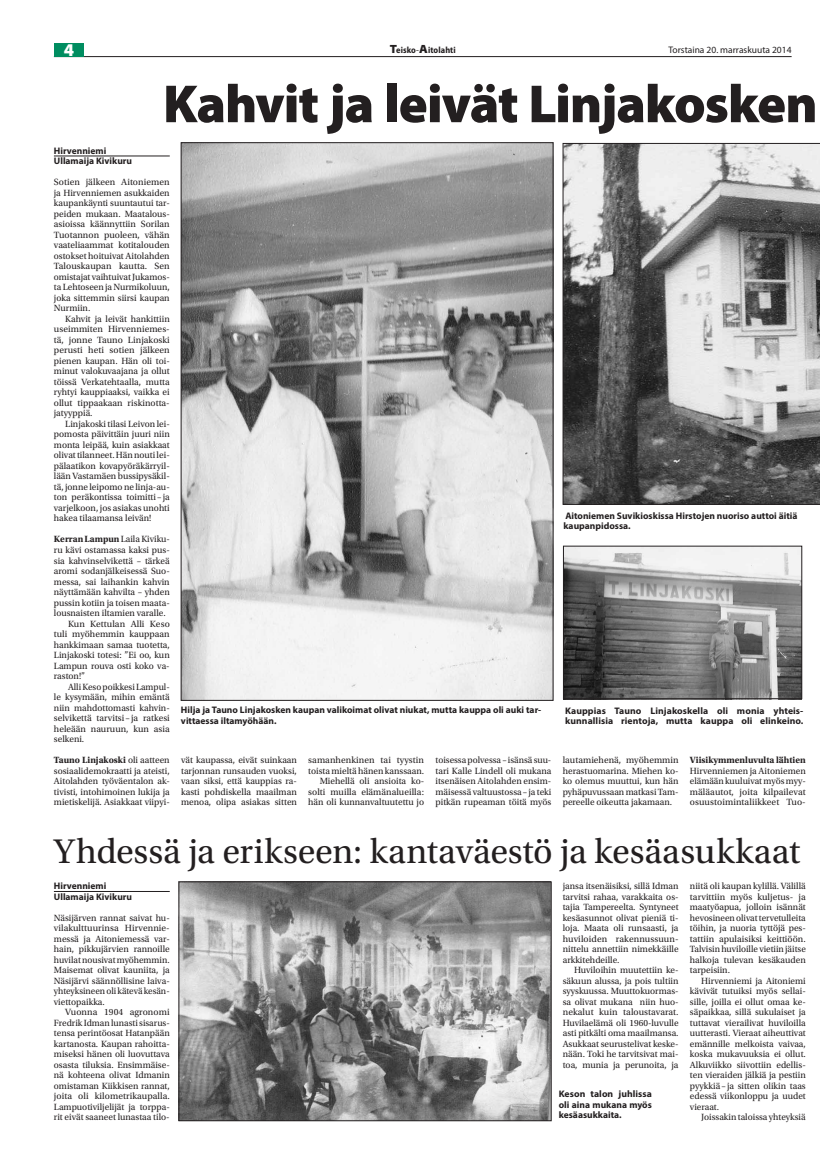
<style>
.page{position:relative;width:820px;height:1163px;background:#fff}
.page>*{position:absolute;margin:0;border:0;box-sizing:border-box;transform-origin:0 0}
.t1{font:900 54px "Myriad Pro";letter-spacing:-.02em;color:#231f20}
.t2{font:36px "Utopia Std";letter-spacing:-.005em;color:#231f20}
.t3{font:900 18px "Myriad Pro";color:#fff}
.t4{font:9.5px/10.5px "Utopia Std";color:#231f20;text-align:justify}
.t5{font:700 9.5px/10.5px "Myriad Pro";color:#231f20}
.t6{font:700 9.5px "Utopia Std";color:#231f20}
.t7{font:9.5px "Myriad Pro";color:#231f20}
.t8{font:9.5px "Utopia Std";color:#231f20;scale:.96 1}
.t9{font:700 semi-condensed 9.1px "Myriad Pro";letter-spacing:.01em;color:#231f20}
.s1{font-weight:900;font-stretch:semi-expanded;font-size:12px}
.s2{font-weight:400;font-stretch:normal;font-size:9.5px}
.s3{font-weight:400}
.s4{font-weight:700}
</style>
<div class="page">
<hr style="left:54px;top:56px;width:737px;height:1px;background:#231f20">
<div style="left:54px;top:43px;width:30px;height:13px;background:#008d60"></div>
<hr style="left:54px;top:156px;width:116px;height:1px;background:#231f20">
<img style="left:183px;top:144px;width:368px;height:554px">
<svg style="left:562px;top:143px;width:257px;height:361px;background:#898989"></svg>
<hr style="left:54px;top:891px;width:116px;height:1px;background:#231f20">
<img style="left:181px;top:883px;width:368px;height:235px">
<div style="left:179px;top:881px;width:372px;height:239px;border:1px solid #231f20"></div>
<img style="left:563px;top:548px;width:238px;height:151px">
<div style="left:563px;top:546px;width:238px;height:152px;border:1px solid #231f20"></div>
<h3 class="t3" style="left:64px;top:40px;width:12px">4</h3>
<p class="t9" style="left:389px;top:45px;width:68px"><span class="s1">T</span>eisko<span class="s2">-</span><span class="s1">A</span>itolahti</p>
<p class="t7" style="left:668px;top:44px;width:124px">Torstaina 20. marraskuuta 2014</p>
<h1 class="t1" style="left:163px;top:73px;width:656px">Kahvit ja leivät Linjakosken</h1>
<p class="t5" style="left:54px;top:145px;width:80px">Hirvenniemi<br>Ullamaija Kivikuru</p>
<p class="t4" style="left:54px;top:177px;width:117px">Sotien jälkeen Aitoniemen ja Hirvenniemen asukkaiden kaupankäynti suuntautui tar&shy;peiden mukaan. Maatalous&shy;asioissa käännyttiin Sorilan Tuotannon puoleen, vähän vaateliaammat kotitalouden ostokset hoituivat Aitolahden Talouskaupan kautta. Sen omistajat vaihtuivat Jukamos&shy;ta Lehtoseen ja Nurmikoluun, joka sittemmin siirsi kaupan Nurmiin.</p>
<p class="t4" style="left:54px;top:313px;width:117px;text-indent:11px">Kahvit ja leivät hankittiin useimmiten Hirvenniemes&shy;tä, jonne Tauno Linjakoski perusti heti sotien jälkeen pienen kaupan. Hän oli toi&shy;minut valokuvaajana ja ollut töissä Verkatehtaalla, mutta ryhtyi kauppiaaksi, vaikka ei ollut tippaakaan riskinotta&shy;jatyyppiä.</p>
<p class="t4" style="left:54px;top:418px;width:117px;text-indent:11px">Linjakoski tilasi Leivon lei&shy;pomosta päivittäin juuri niin monta leipää, kuin asiakkaat olivat tilanneet. Hän nouti lei&shy;pälaatikon kovapyöräkärryil&shy;lään Vastamäen bussipysäkil&shy;tä, jonne leipomo ne linja-au&shy;ton peräkontissa toimitti – ja varjelkoon, jos asiakas unohti hakea tilaamansa leivän!</p>
<p class="t6" style="left:54px;top:534px;width:117px">Kerran Lampun <span class="s3">Laila Kiviku-</span></p>
<p class="t4" style="left:54px;top:544px;width:117px">ru kävi ostamassa kaksi pus-</p>
<p class="t4" style="left:54px;top:555px;width:117px">sia kahvinselvikettä – tärkeä</p>
<p class="t4" style="left:54px;top:565px;width:117px">aromi sodanjälkeisessä Suo-</p>
<p class="t4" style="left:54px;top:576px;width:117px">messa, sai laihankin kahvin</p>
<p class="t4" style="left:54px;top:586px;width:117px">näyttämään kahvilta – yhden</p>
<p class="t4" style="left:54px;top:597px;width:117px">pussin kotiin ja toisen maata-</p>
<p class="t4" style="left:54px;top:607px;width:113px">lousnaisten iltamien varalle.</p>
<p class="t4" style="left:68px;top:618px;width:103px">Kun Kettulan Alli Keso</p>
<p class="t4" style="left:54px;top:628px;width:117px">tuli myöhemmin kauppaan</p>
<p class="t4" style="left:54px;top:639px;width:117px">hankkimaan samaa tuotetta,</p>
<p class="t4" style="left:54px;top:649px;width:117px">Linjakoski totesi: ”Ei oo, kun</p>
<p class="t4" style="left:54px;top:660px;width:117px">Lampun rouva osti koko va-</p>
<p class="t4" style="left:54px;top:670px;width:33px">raston!”</p>
<p class="t8" style="left:68px;top:681px;width:107px">Alli Keso poikkesi Lampul-</p>
<p class="t4" style="left:54px;top:691px;width:117px">le kysymään, mihin emäntä</p>
<p class="t4" style="left:54px;top:702px;width:117px">niin mahdottomasti kahvin-</p>
<p class="t4" style="left:54px;top:712px;width:117px">selvikettä tarvitsi – ja ratkesi</p>
<p class="t4" style="left:54px;top:723px;width:117px">heleään nauruun, kun asia</p>
<p class="t4" style="left:54px;top:733px;width:32px">selkeni.</p>
<p class="t4" style="left:54px;top:754px;width:117px"><span class="s4">Tauno Linjakoski</span> oli aatteen sosiaalidemokraatti ja ateisti, Aitolahden työväentalon ak&shy;tivisti, intohimoinen lukija ja mietiskelijä. Asiakkaat viipyi-</p>
<p class="t4" style="left:181px;top:754px;width:117px">vät kaupassa, eivät suinkaan tarjonnan runsauden vuoksi, vaan siksi, että kauppias ra&shy;kasti pohdiskella maailman menoa, olipa asiakas sitten</p>
<p class="t4" style="left:308px;top:754px;width:117px;text-align:right">samanhenkinen tai tyystin toista mieltä hänen kanssaan.<br>Miehellä oli ansioita ko&shy;solti muilla elämänalueilla: hän oli kunnanvaltuutettu jo</p>
<p class="t4" style="left:435px;top:754px;width:117px">toisessa polvessa– isänsä suu&shy;tari Kalle Lindell oli mukana itsenäisen Aitolahden ensim&shy;mäisessä valtuustossa– ja teki pitkän rupeaman töitä myös</p>
<p class="t4" style="left:562px;top:754px;width:117px">lautamiehenä, myöhemmin herastuomarina. Miehen ko&shy;ko olemus muuttui, kun hän pyhäpuvussaan matkasi Tam&shy;pereelle oikeutta jakamaan.</p>
<p class="t6" style="left:689px;top:754px;width:117px">Viisikymmenluvulta lähtien</p>
<p class="t5" style="left:563px;top:510px;width:235px">Aitoniemen Suvikioskissa Hirstojen nuoriso auttoi äitiä kaupanpidossa.</p>
<p class="t5" style="left:181px;top:704px;width:362px">Hilja ja Tauno Linjakosken kaupan valikoimat olivat niukat, mutta kauppa oli auki tar&shy;vittaessa iltamyöhään.</p>
<p class="t5" style="left:565px;top:705px;width:240px">Kauppias Tauno Linjakoskella oli monia yhteis&shy;kunnallisia rientoja, mutta kauppa oli elinkeino.</p>
<p class="t4" style="left:689px;top:765px;width:117px">Hirvenniemen ja Aitoniemen elämään kuuluivat myös myy&shy;mäläautot, joita kilpailevat osuustoimintaliikkeet Tuo-</p>
<h2 class="t2" style="left:54px;top:831px;width:747px">Yhdessä ja erikseen: kantaväestö ja kesäasukkaat</h2>
<p class="t5" style="left:54px;top:880px;width:80px">Hirvenniemi<br>Ullamaija Kivikuru</p>
<p class="t4" style="left:54px;top:912px;width:117px">Näsijärven rannat saivat hu&shy;vilakulttuurinsa Hirvennie&shy;messä ja Aitoniemessä var&shy;hain, pikkujärvien rannoille huvilat nousivat myöhemmin.<br>Maisemat olivat kauniita, ja Näsijärvi säännöllisine laiva&shy;yhteyksineen oli kätevä kesän&shy;viettopaikka.</p>
<p class="t4" style="left:54px;top:1006px;width:117px;text-indent:11px">Vuonna 1904 agronomi Fredrik Idman lunasti sisarus&shy;tensa perintöosat Hatanpään kartanosta. Kaupan rahoitta&shy;miseksi hänen oli luovuttava osasta tiluksia. Ensimmäise&shy;nä kohteena olivat Idmanin omistaman Kiikkisen rannat, joita oli kilometrikaupalla.<br>Lampuotiviljelijät ja torppa&shy;rit eivät saaneet lunastaa tilo-</p>
<p class="t4" style="left:562px;top:880px;width:117px">jansa itsenäisiksi, sillä Idman tarvitsi rahaa, varakkaita os&shy;tajia Tampereelta. Syntyneet kesäasunnot olivat pieniä ti&shy;loja. Maata oli runsaasti, ja huviloiden rakennussuun&shy;nittelu annettiin nimekkäille arkkitehdeille.</p>
<p class="t4" style="left:562px;top:964px;width:117px;text-indent:11px">Huviloihin muutettiin ke&shy;säkuun alussa, ja pois tultiin syyskuussa. Muuttokuormas&shy;sa olivat mukana niin huo&shy;nekalut kuin taloustavarat.<br>Huvilaelämä oli 1960-luvulle asti pitkälti oma maailmansa.<br>Asukkaat seurustelivat keske&shy;nään. Toki he tarvitsivat mai&shy;toa, munia ja perunoita, ja</p>
<p class="t5" style="left:558px;top:1088px;width:94px;text-align:justify">Keson talon juhlissa oli aina mukana myös kesäasukkaita.</p>
<p class="t4" style="left:689px;top:880px;width:117px">niitä oli kaupan kylillä. Välillä tarvittiin myös kuljetus- ja maatyöapua, jolloin isännät hevosineen olivat tervetulleita töihin, ja nuoria tyttöjä pes&shy;tattiin apulaisiksi keittiöön.<br>Talvisin huviloille vietiin jäitse halkoja tulevan kesäkauden tarpeisiin.</p>
<p class="t4" style="left:689px;top:975px;width:117px;text-indent:11px">Hirvenniemi ja Aitoniemi kävivät tutuiksi myös sellai&shy;sille, joilla ei ollut omaa ke&shy;säpaikkaa, sillä sukulaiset ja tuttavat vierailivat huviloilla uutterasti. Vieraat aiheuttivat emännille melkoista vaivaa, koska mukavuuksia ei ollut.<br>Alkuviikko siivottiin edellis&shy;ten vieraiden jälkiä ja pestiin pyykkiä – ja sitten olikin taas edessä viikonloppu ja uudet vieraat.</p>
<p class="t4" style="left:701px;top:1111px;width:106px">Joissakin taloissa yhteyksiä</p>
</div>
